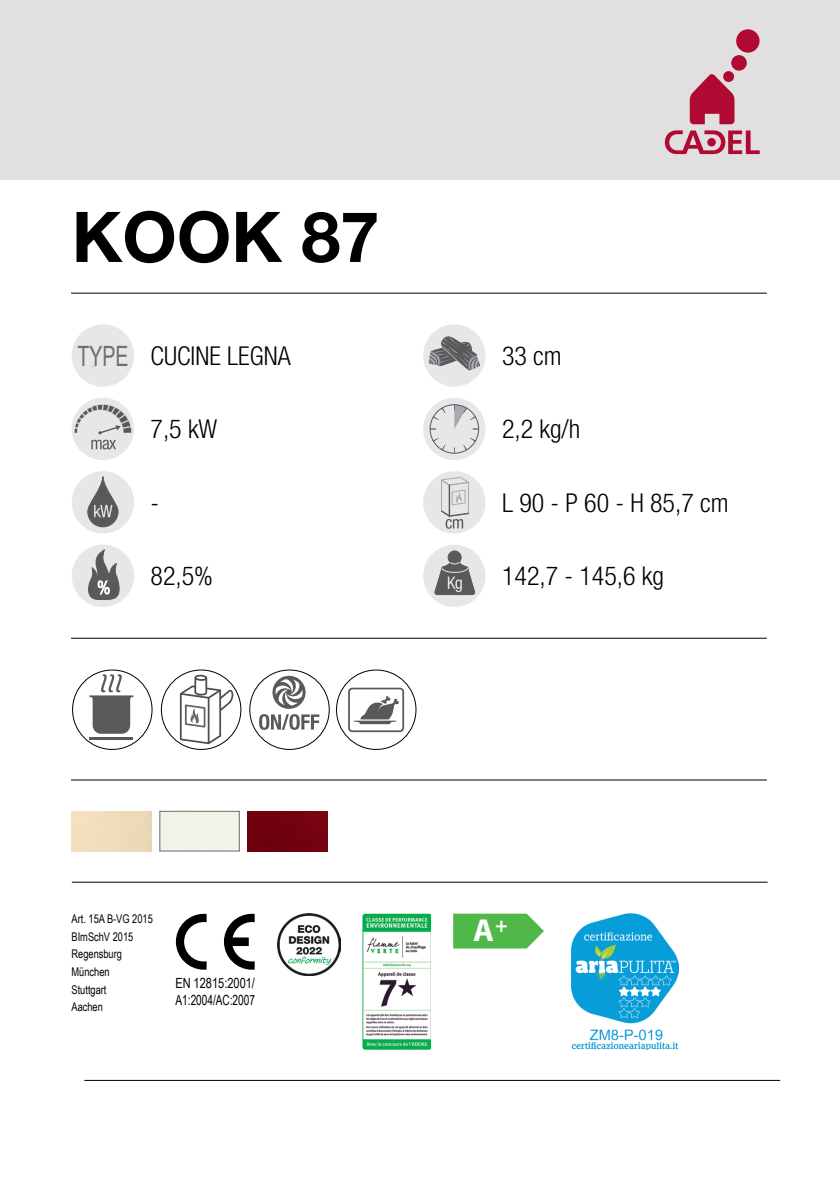
<style>
.page{position:relative;width:840px;height:1191px;background:#fff}
.page>*{position:absolute;margin:0;border:0;box-sizing:border-box;transform-origin:0 0}
.t1{font:700 70px "Helvetica Neue LT Std";color:#000}
.t2{font:700 31.8px "Myriad Pro";color:#fff}
.t3{font:28px "Arial Narrow";color:#6d6e71;scale:.85 1}
.t4{font:26.4px "Helvetica Neue LT Std";color:#58595b}
.t5{font:300 condensed 26px "Helvetica Neue LT Std";color:#000}
.t6{font:19.2px "Helvetica Neue LT Std";color:#58595b}
.t7{font:14px/16.8px "Arial Narrow";color:#000;scale:.96 1}
.t8{font:12px/17.6px "Arial Narrow";color:#000;scale:.94 1}
</style>
<div class="page">
<div style="left:0;top:0;width:839px;height:180px;background:#e1dfdf"></div>
<div style="left:730px;top:55px;width:16px;height:16px;background:#b10a32;border-radius:50%"></div>
<div style="left:735px;top:29px;width:24px;height:24px;background:#b10a32;border-radius:50%"></div>
<svg style="left:689px;top:73px;width:45px;height:51px"></svg>
<svg style="left:664px;top:130px;width:95px;height:24px"></svg>
<svg style="left:706px;top:138px;width:9px;height:8px"></svg>
<div style="left:72px;top:324px;width:62px;height:62px;background:#e6e7e8;border-radius:50%"></div>
<img style="left:571px;top:913px;width:106px;height:136px">
<img style="left:362px;top:913px;width:68px;height:136px">
<div style="left:423px;top:471px;width:62px;height:62px;background:#e6e7e8;border-radius:50%"></div>
<svg style="left:441px;top:477px;width:28px;height:52px"></svg>
<div style="left:72px;top:398px;width:62px;height:62px;background:#e6e7e8;border-radius:50%"></div>
<svg style="left:91px;top:440px;width:25px;height:9px"></svg>
<svg style="left:74px;top:404px;width:57px;height:30px"></svg>
<div style="left:72px;top:471px;width:62px;height:62px;background:#e6e7e8;border-radius:50%"></div>
<svg style="left:88px;top:476px;width:30px;height:51px"></svg>
<div style="left:87px;top:476px;width:31px;height:51px;border:1px solid #58595b;border-radius:15px"></div>
<svg style="left:94px;top:505px;width:18px;height:12px"></svg>
<div style="left:72px;top:544px;width:62px;height:63px;background:#e6e7e8;border-radius:50%"></div>
<svg style="left:88px;top:550px;width:32px;height:50px"></svg>
<div style="left:423px;top:324px;width:62px;height:63px;background:#e6e7e8;border-radius:50%"></div>
<svg style="left:428px;top:336px;width:52px;height:35px"></svg>
<div style="left:423px;top:398px;width:62px;height:62px;background:#e6e7e8;border-radius:50%"></div>
<div style="left:429px;top:404px;width:49px;height:49px;border:1px solid #58595b;border-radius:50%"></div>
<svg style="left:433px;top:408px;width:12px;height:12px"></svg>
<svg style="left:463px;top:438px;width:12px;height:12px"></svg>
<svg style="left:433px;top:438px;width:12px;height:12px"></svg>
<svg style="left:453px;top:405px;width:25px;height:24px"></svg>
<div style="left:423px;top:544px;width:62px;height:63px;background:#e6e7e8;border-radius:50%"></div>
<div style="left:447px;top:550px;width:14px;height:14px;background:#58595b;border:1px solid #58595b;border-radius:50%"></div>
<svg style="left:434px;top:558px;width:41px;height:37px"></svg>
<svg style="left:453px;top:913px;width:90px;height:35px;background:#61bf5a"></svg>
<hr style="left:71px;top:293px;width:695px;height:1px;background:#000">
<hr style="left:71px;top:638px;width:695px;height:1px;background:#000">
<img style="left:277px;top:913px;width:63px;height:62px">
<svg style="left:176px;top:913px;width:30px;height:56px"></svg>
<svg style="left:224px;top:913px;width:30px;height:56px"></svg>
<hr style="left:71px;top:779px;width:695px;height:1px;background:#000">
<div style="left:160px;top:811px;width:79px;height:40px;border:1px solid #6d6e71"></div>
<div style="left:248px;top:811px;width:79px;height:40px;background:#720110"></div>
<hr style="left:72px;top:882px;width:695px;height:1px;background:#000">
<hr style="left:84px;top:1080px;width:695px;height:1px;background:#000">
<hr style="left:89px;top:737px;width:44px;height:2px;background:#58595b">
<svg style="left:89px;top:674px;width:44px;height:60px"></svg>
<svg style="left:180px;top:674px;width:53px;height:70px"></svg>
<svg style="left:259px;top:675px;width:60px;height:55px"></svg>
<svg style="left:348px;top:687px;width:56px;height:45px"></svg>
<div style="left:72px;top:669px;width:80px;height:81px;border:1px solid #000;border-radius:50%"></div>
<div style="left:161px;top:669px;width:80px;height:81px;border:1px solid #000;border-radius:50%"></div>
<div style="left:249px;top:669px;width:80px;height:81px;border:1px solid #000;border-radius:50%"></div>
<div style="left:336px;top:669px;width:80px;height:81px;border:1px solid #000;border-radius:50%"></div>
<h1 class="t1" style="left:72px;top:194px;width:309px">KOOK 87</h1>
<p class="t3" style="left:77px;top:335px;width:61px">TYPE</p>
<p class="t4" style="left:93px;top:340px;width:21px">C</p>
<p class="t6" style="left:86px;top:355px;width:37px">CC C</p>
<p class="t5" style="left:150px;top:340px;width:142px">CUCINE LEGNA</p>
<p class="t5" style="left:501px;top:341px;width:61px">33 cm</p>
<p class="t5" style="left:150px;top:414px;width:68px">7,5 kW</p>
<p class="t5" style="left:501px;top:414px;width:80px">2,2 kg/h</p>
<p class="t5" style="left:150px;top:487px;width:10px">-</p>
<p class="t5" style="left:501px;top:487px;width:228px">L 90 - P 60 - H 85,7 cm</p>
<p class="t5" style="left:150px;top:561px;width:64px">82,5%</p>
<p class="t5" style="left:501px;top:561px;width:163px">142,7 - 145,6 kg</p>
<p class="t8" style="left:71px;top:909px;width:88px">Art. 15A B-VG 2015<br>BImSchV 2015<br>Regensburg<br>München<br>Stuttgart<br>Aachen</p>
<p class="t7" style="left:175px;top:973px;width:84px">EN 12815:2001/<br>A1:2004/AC:2007</p>
<p class="t2" style="left:473px;top:909px;width:36px">A<sup>+</sup></p>
</div>
